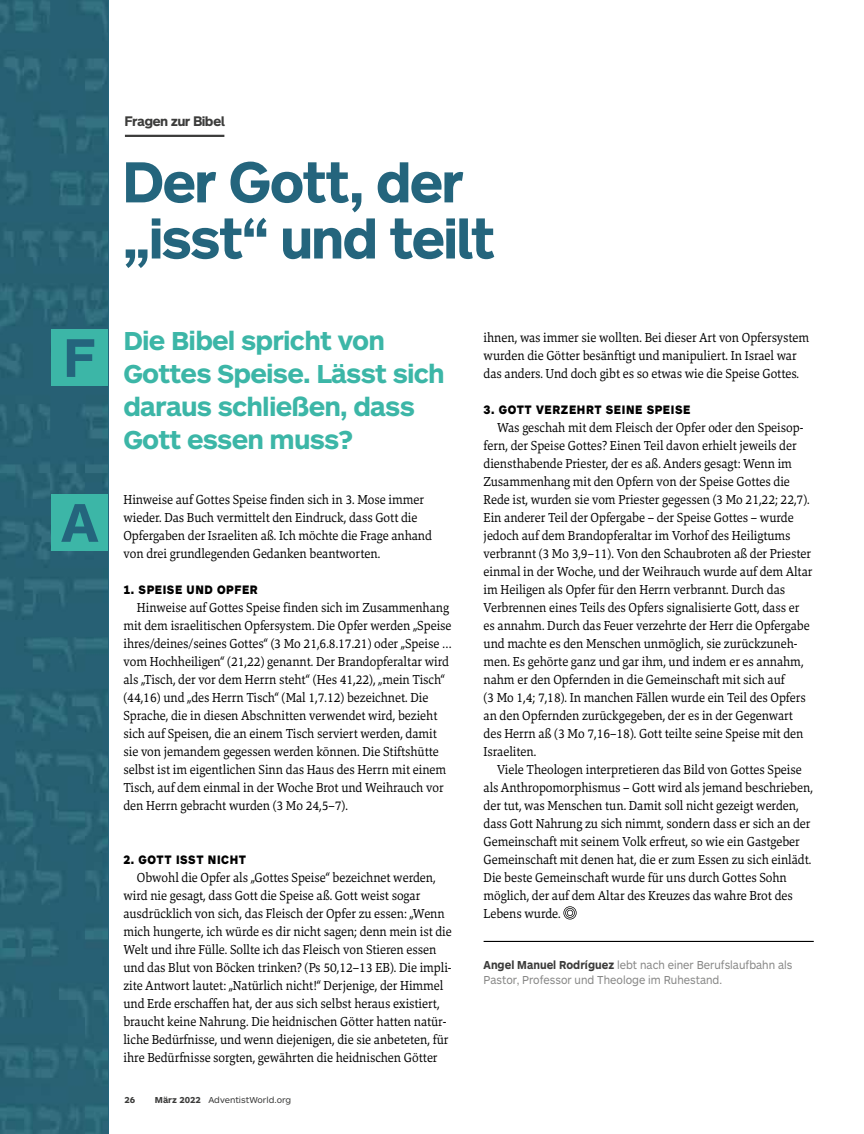
<style>
.page{position:relative;width:864px;height:1134px;background:#fff}
.page>*{position:absolute;margin:0;border:0;box-sizing:border-box;transform-origin:0 0}
.t1{font:700 56.1px/56.1px "ARS Maquette Pro";color:#24657d}
.t2{font:700 52.8px "ARS Maquette Pro";color:#24657d}
.t3{font:700 27px/33px "ARS Maquette Pro";letter-spacing:-.03em;color:#3cb6a7}
.t4{font:13.5px/18px "Danton";color:#000;scale:.9 1}
.t5{font:700 13.5px "ARS Maquette Pro";color:#3c3c3b}
.t6{font:900 12.75px "ARS Maquette Pro";letter-spacing:.05em;color:#000;scale:.9 1}
.t7{font:12px/15px "ARS Maquette Pro";color:#878786;scale:.9 1}
.t8{font:9px "ARS Maquette Pro";letter-spacing:.035em;color:#3c3c3b}
.t9{font:700 9px "ARS Maquette Pro";color:#3c3c3b}
.s1{font-weight:700}
.s2{font-weight:700;color:#3c3c3b}
</style>
<div class="page">
<img style="left:0;top:0;width:108px;height:1134px">
<div style="left:52px;top:330px;width:56px;height:56px;background:#3cb6a7"></div>
<div style="left:52px;top:495px;width:56px;height:56px;background:#3cb6a7"></div>
<hr style="left:484px;top:941px;width:330px;height:1px;background:#000">
<svg style="left:563px;top:906px;width:14px;height:14px"></svg>
<hr style="left:125px;top:135px;width:99px;height:2px;background:#3c3c3b">
<p class="t5" style="left:125px;top:115px;width:101px">Fragen zur Bibel</p>
<h1 class="t1" style="left:123px;top:156px;width:372px">Der Gott, der „isst“ und teilt</h1>
<h2 class="t2" style="left:64px;top:333px;width:32px">F</h2>
<h2 class="t2" style="left:61px;top:498px;width:39px">A</h2>
<h3 class="t3" style="left:123px;top:325px;width:323px">Die Bibel spricht von<br>Gottes Speise. Lässt sich daraus schließen, dass<br>Gott essen muss?</h3>
<p class="t4" style="left:123px;top:491px;width:344px">Hinweise auf Gottes Speise finden sich in 3. Mose immer wieder. Das Buch vermittelt den Eindruck, dass Gott die Opfergaben der Israeliten aß. Ich möchte die Frage anhand von drei grundlegenden Gedanken beantworten.</p>
<p class="t6" style="left:123px;top:583px;width:151px">1. SPEISE UND OPFER</p>
<p class="t4" style="left:123px;top:599px;width:366px;text-indent:13px">Hinweise auf Gottes Speise finden sich im Zusammenhang mit dem israelitischen Opfersystem. Die Opfer werden „Speise ihres/deines/seines Gottes“ (3 Mo 21,6.8.17.21) oder „Speise … vom Hochheiligen“ (21,22) genannt. Der Brandopferaltar wird als „Tisch, der vor dem Herrn steht“ (Hes 41,22), „mein Tisch“ (44,16) und „des Herrn Tisch“ (Mal 1,7.12) bezeichnet. Die Sprache, die in diesen Abschnitten verwendet wird, bezieht sich auf Speisen, die an einem Tisch serviert werden, damit sie von jemandem gegessen werden können. Die Stiftshütte selbst ist im eigentlichen Sinn das Haus des Herrn mit einem Tisch, auf dem einmal in der Woche Brot und Weihrauch vor den Herrn gebracht wurden (3 Mo 24,5–7).</p>
<p class="t6" style="left:123px;top:853px;width:138px">2. GOTT ISST NICHT</p>
<p class="t4" style="left:123px;top:869px;width:366px;text-indent:13px">Obwohl die Opfer als „Gottes Speise“ bezeichnet werden, wird nie gesagt, dass Gott die Speise aß. Gott weist sogar ausdrücklich von sich, das Fleisch der Opfer zu essen: „Wenn mich hungerte, ich würde es dir nicht sagen; denn mein ist die Welt und ihre Fülle. Sollte ich das Fleisch von Stieren essen und das Blut von Böcken trinken? (Ps 50,12–13 EB). Die impli&shy;zite Antwort lautet: „Natürlich nicht!“ Derjenige, der Himmel und Erde erschaffen hat, der aus sich selbst heraus existiert, braucht keine Nahrung. Die heidnischen Götter hatten natür&shy;liche Bedürfnisse, und wenn diejenigen, die sie anbeteten, für ihre Bedürfnisse sorgten, gewährten die heidnischen Götter</p>
<p class="t9" style="left:125px;top:1095px;width:12px">26</p>
<p class="t8" style="left:155px;top:1095px;width:138px"><span class="s1">März 2022</span> AdventistWorld.org</p>
<p class="t4" style="left:484px;top:329px;width:363px">ihnen, was immer sie wollten. Bei dieser Art von Opfersystem wurden die Götter besänftigt und manipuliert. In Israel war das anders. Und doch gibt es so etwas wie die Speise Gottes.</p>
<p class="t6" style="left:484px;top:403px;width:231px">3. GOTT VERZEHRT SEINE SPEISE</p>
<p class="t4" style="left:484px;top:419px;width:367px;text-indent:14px">Was geschah mit dem Fleisch der Opfer oder den Speisop&shy;fern, der Speise Gottes? Einen Teil davon erhielt jeweils der diensthabende Priester, der es aß. Anders gesagt: Wenn im Zusammenhang mit den Opfern von der Speise Gottes die Rede ist, wurden sie vom Priester gegessen (3 Mo 21,22; 22,7).<br>Ein anderer Teil der Opfergabe – der Speise Gottes – wurde jedoch auf dem Brandopferaltar im Vorhof des Heiligtums verbrannt (3 Mo 3,9–11). Von den Schaubroten aß der Priester einmal in der Woche, und der Weihrauch wurde auf dem Altar im Heiligen als Opfer für den Herrn verbrannt. Durch das Verbrennen eines Teils des Opfers signalisierte Gott, dass er es annahm. Durch das Feuer verzehrte der Herr die Opfergabe und machte es den Menschen unmöglich, sie zurückzuneh&shy;men. Es gehörte ganz und gar ihm, und indem er es annahm, nahm er den Opfernden in die Gemeinschaft mit sich auf<br>(3 Mo 1,4; 7,18). In manchen Fällen wurde ein Teil des Opfers an den Opfernden zurückgegeben, der es in der Gegenwart des Herrn aß (3 Mo 7,16–18). Gott teilte seine Speise mit den Israeliten.</p>
<p class="t4" style="left:484px;top:761px;width:368px;text-indent:13px">Viele Theologen interpretieren das Bild von Gottes Speise als Anthropomorphismus – Gott wird als jemand beschrieben, der tut, was Menschen tun. Damit soll nicht gezeigt werden, dass Gott Nahrung zu sich nimmt, sondern dass er sich an der Gemeinschaft mit seinem Volk erfreut, so wie ein Gastgeber Gemeinschaft mit denen hat, die er zum Essen zu sich einlädt.<br>Die beste Gemeinschaft wurde für uns durch Gottes Sohn möglich, der auf dem Altar des Kreuzes das wahre Brot des Lebens wurde.</p>
<p class="t7" style="left:484px;top:958px;width:345px"><span class="s2">Angel Manuel Rodríguez</span> lebt nach einer Berufslaufbahn als<br>Pastor, Professor und Theologe im Ruhestand.</p>
</div>
